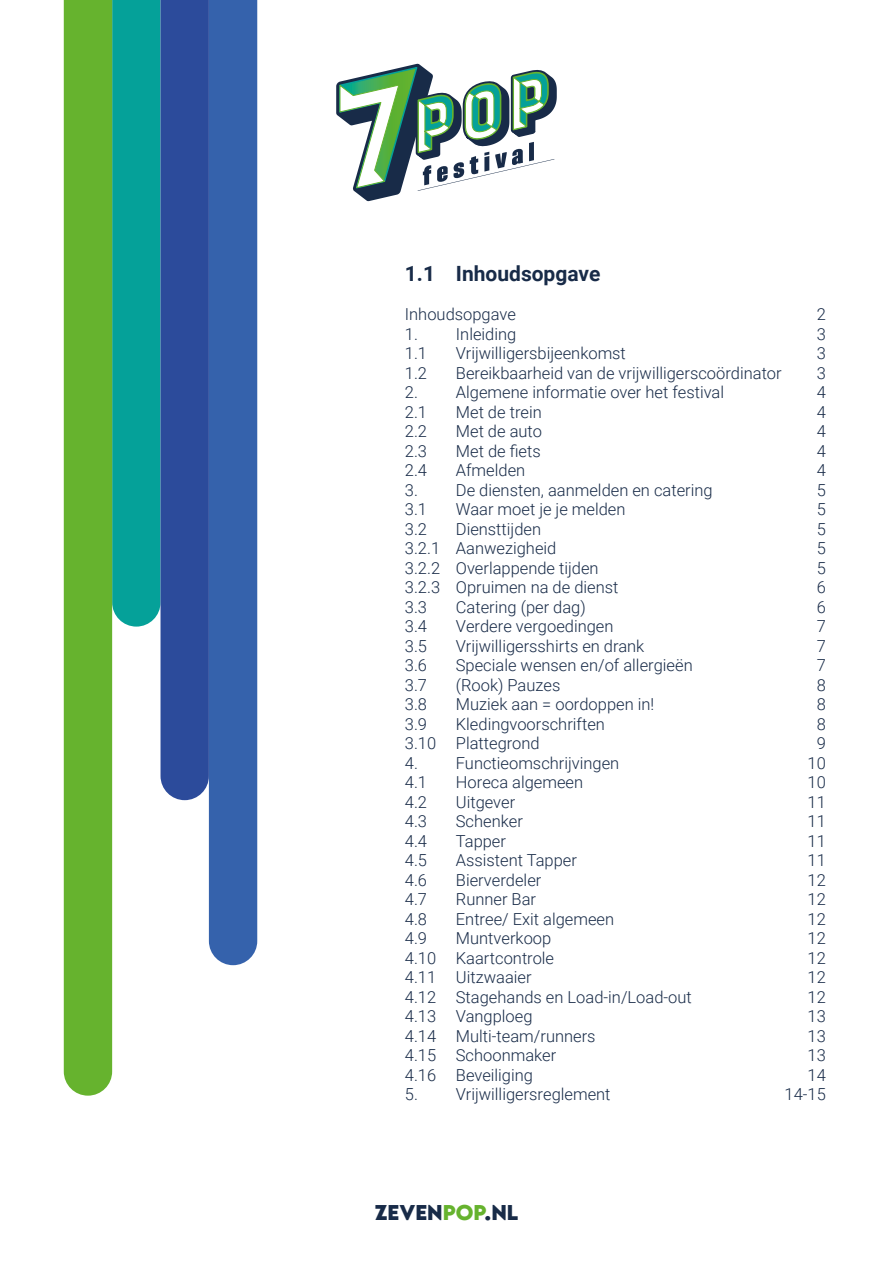
<style>
.page{position:relative;width:893px;height:1263px;background:#fff}
.page>*{position:absolute;margin:0;border:0;box-sizing:border-box;transform-origin:0 0}
.t1{font:700 21px "Roboto";color:#182b48}
.t2{font:700 19.05px "LEMONMILK";color:#182b48}
.t3{font:300 16.5px "Roboto";color:#182b48}
.s1{color:#66b32e}
</style>
<div class="page">
<div style="left:209px;top:0;width:48px;height:965px;background:#3562ac"></div>
<svg style="left:112px;top:0;width:97px;height:800px;background:#3581a5"></svg>
<div style="left:64px;top:0;width:48px;height:1096px;background:#66b32e"></div>
<svg style="left:336px;top:64px;width:221px;height:137px"></svg>
<p class="t1" style="left:405px;top:259px;width:197px">1.1 Inhoudsopgave</p>
<p class="t3" style="left:405px;top:303px;width:113px">Inhoudsopgave</p>
<p class="t3" style="left:817px;top:303px;width:11px">2</p>
<p class="t3" style="left:405px;top:322px;width:113px">1. Inleiding</p>
<p class="t3" style="left:817px;top:322px;width:11px">3</p>
<p class="t3" style="left:405px;top:342px;width:24px">1.1</p>
<p class="t3" style="left:456px;top:342px;width:172px">Vrijwilligersbijeenkomst</p>
<p class="t3" style="left:817px;top:342px;width:11px">3</p>
<p class="t3" style="left:405px;top:361px;width:24px">1.2</p>
<p class="t3" style="left:456px;top:361px;width:327px">Bereikbaarheid van de vrijwilligerscoördinator</p>
<p class="t3" style="left:817px;top:361px;width:11px">3</p>
<p class="t3" style="left:405px;top:381px;width:321px">2. Algemene informatie over het festival</p>
<p class="t3" style="left:817px;top:381px;width:11px">4</p>
<p class="t3" style="left:405px;top:400px;width:24px">2.1</p>
<p class="t3" style="left:456px;top:400px;width:87px">Met de trein</p>
<p class="t3" style="left:817px;top:400px;width:11px">4</p>
<p class="t3" style="left:405px;top:420px;width:24px">2.2</p>
<p class="t3" style="left:456px;top:420px;width:88px">Met de auto</p>
<p class="t3" style="left:817px;top:420px;width:11px">4</p>
<p class="t3" style="left:405px;top:439px;width:24px">2.3</p>
<p class="t3" style="left:456px;top:439px;width:86px">Met de fiets</p>
<p class="t3" style="left:817px;top:439px;width:11px">4</p>
<p class="t3" style="left:405px;top:459px;width:24px">2.4</p>
<p class="t3" style="left:456px;top:459px;width:71px">Afmelden</p>
<p class="t3" style="left:817px;top:459px;width:11px">4</p>
<p class="t3" style="left:405px;top:478px;width:309px">3. De diensten, aanmelden en catering</p>
<p class="t3" style="left:817px;top:478px;width:11px">5</p>
<p class="t3" style="left:405px;top:498px;width:24px">3.1</p>
<p class="t3" style="left:456px;top:498px;width:171px">Waar moet je je melden</p>
<p class="t3" style="left:817px;top:498px;width:11px">5</p>
<p class="t3" style="left:405px;top:517px;width:24px">3.2</p>
<p class="t3" style="left:456px;top:517px;width:87px">Diensttijden</p>
<p class="t3" style="left:817px;top:517px;width:11px">5</p>
<p class="t3" style="left:405px;top:537px;width:153px">3.2.1 Aanwezigheid</p>
<p class="t3" style="left:817px;top:537px;width:11px">5</p>
<p class="t3" style="left:405px;top:556px;width:195px">3.2.2 Overlappende tijden</p>
<p class="t3" style="left:817px;top:556px;width:11px">5</p>
<p class="t3" style="left:405px;top:576px;width:215px">3.2.3 Opruimen na de dienst</p>
<p class="t3" style="left:817px;top:576px;width:11px">6</p>
<p class="t3" style="left:405px;top:595px;width:24px">3.3</p>
<p class="t3" style="left:456px;top:595px;width:131px">Catering (per dag)</p>
<p class="t3" style="left:817px;top:595px;width:11px">6</p>
<p class="t3" style="left:405px;top:615px;width:24px">3.4</p>
<p class="t3" style="left:456px;top:615px;width:159px">Verdere vergoedingen</p>
<p class="t3" style="left:817px;top:615px;width:11px">7</p>
<p class="t3" style="left:405px;top:634px;width:24px">3.5</p>
<p class="t3" style="left:456px;top:634px;width:190px">Vrijwilligersshirts en drank</p>
<p class="t3" style="left:817px;top:634px;width:11px">7</p>
<p class="t3" style="left:405px;top:654px;width:24px">3.6</p>
<p class="t3" style="left:456px;top:654px;width:238px">Speciale wensen en/of allergieën</p>
<p class="t3" style="left:817px;top:654px;width:11px">7</p>
<p class="t3" style="left:405px;top:673px;width:24px">3.7</p>
<p class="t3" style="left:456px;top:673px;width:106px">(Rook) Pauzes</p>
<p class="t3" style="left:817px;top:673px;width:11px">8</p>
<p class="t3" style="left:405px;top:693px;width:24px">3.8</p>
<p class="t3" style="left:456px;top:693px;width:200px">Muziek aan = oordoppen in!</p>
<p class="t3" style="left:817px;top:693px;width:11px">8</p>
<p class="t3" style="left:405px;top:712px;width:24px">3.9</p>
<p class="t3" style="left:456px;top:712px;width:151px">Kledingvoorschriften</p>
<p class="t3" style="left:817px;top:712px;width:11px">8</p>
<p class="t3" style="left:405px;top:732px;width:136px">3.10 Plattegrond</p>
<p class="t3" style="left:817px;top:732px;width:11px">9</p>
<p class="t3" style="left:405px;top:751px;width:216px">4. Functieomschrijvingen</p>
<p class="t3" style="left:807px;top:751px;width:20px">10</p>
<p class="t3" style="left:405px;top:771px;width:24px">4.1</p>
<p class="t3" style="left:456px;top:771px;width:129px">Horeca algemeen</p>
<p class="t3" style="left:807px;top:771px;width:20px">10</p>
<p class="t3" style="left:405px;top:790px;width:24px">4.2</p>
<p class="t3" style="left:456px;top:790px;width:61px">Uitgever</p>
<p class="t3" style="left:807px;top:790px;width:20px">11</p>
<p class="t3" style="left:405px;top:810px;width:24px">4.3</p>
<p class="t3" style="left:456px;top:810px;width:69px">Schenker</p>
<p class="t3" style="left:807px;top:810px;width:20px">11</p>
<p class="t3" style="left:405px;top:829px;width:24px">4.4</p>
<p class="t3" style="left:456px;top:829px;width:52px">Tapper</p>
<p class="t3" style="left:807px;top:829px;width:20px">11</p>
<p class="t3" style="left:405px;top:849px;width:24px">4.5</p>
<p class="t3" style="left:456px;top:849px;width:123px">Assistent Tapper</p>
<p class="t3" style="left:807px;top:849px;width:20px">11</p>
<p class="t3" style="left:405px;top:868px;width:24px">4.6</p>
<p class="t3" style="left:456px;top:868px;width:87px">Bierverdeler</p>
<p class="t3" style="left:807px;top:868px;width:20px">12</p>
<p class="t3" style="left:405px;top:888px;width:24px">4.7</p>
<p class="t3" style="left:456px;top:888px;width:82px">Runner Bar</p>
<p class="t3" style="left:807px;top:888px;width:20px">12</p>
<p class="t3" style="left:405px;top:907px;width:24px">4.8</p>
<p class="t3" style="left:456px;top:907px;width:160px">Entree/ Exit algemeen</p>
<p class="t3" style="left:807px;top:907px;width:20px">12</p>
<p class="t3" style="left:405px;top:927px;width:24px">4.9</p>
<p class="t3" style="left:456px;top:927px;width:97px">Muntverkoop</p>
<p class="t3" style="left:807px;top:927px;width:20px">12</p>
<p class="t3" style="left:405px;top:946px;width:151px">4.10 Kaartcontrole</p>
<p class="t3" style="left:807px;top:946px;width:20px">12</p>
<p class="t3" style="left:405px;top:966px;width:128px">4.11 Uitzwaaier</p>
<p class="t3" style="left:807px;top:966px;width:20px">12</p>
<p class="t3" style="left:405px;top:985px;width:288px">4.12 Stagehands en Load-in/Load-out</p>
<p class="t3" style="left:807px;top:985px;width:20px">12</p>
<p class="t3" style="left:405px;top:1005px;width:129px">4.13 Vangploeg</p>
<p class="t3" style="left:807px;top:1005px;width:20px">13</p>
<p class="t3" style="left:405px;top:1024px;width:192px">4.14 Multi-team/runners</p>
<p class="t3" style="left:807px;top:1024px;width:20px">13</p>
<p class="t3" style="left:405px;top:1044px;width:153px">4.15 Schoonmaker</p>
<p class="t3" style="left:807px;top:1044px;width:20px">13</p>
<p class="t3" style="left:405px;top:1063px;width:130px">4.16 Beveiliging</p>
<p class="t3" style="left:807px;top:1063px;width:20px">14</p>
<p class="t3" style="left:405px;top:1083px;width:207px">5. Vrijwilligersreglement</p>
<p class="t3" style="left:784px;top:1083px;width:43px">14-15</p>
<p class="t2" style="left:375px;top:1199px;width:145px">ZEVEN<span class="s1">POP</span>.NL</p>
</div>
